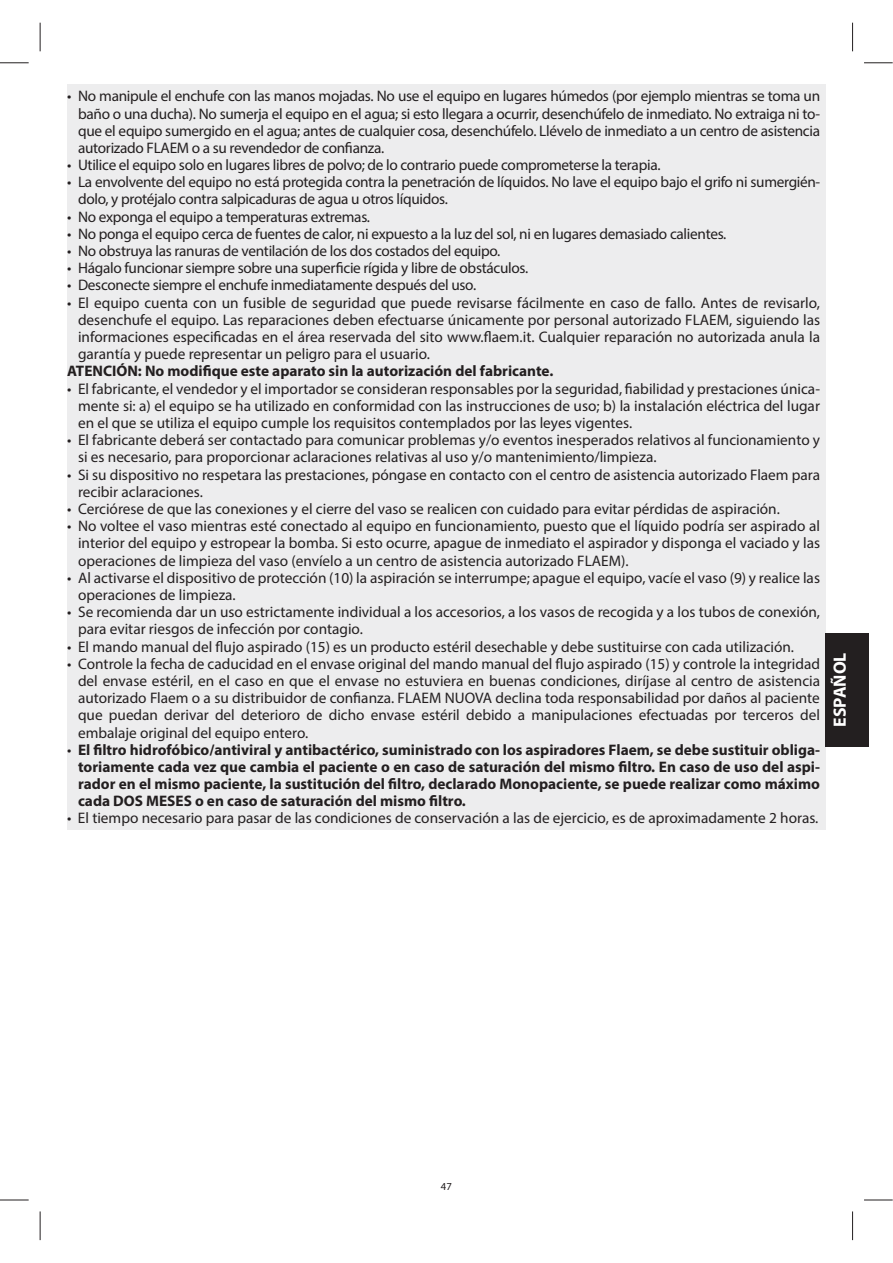
<style>
.page{position:relative;width:893px;height:1263px;background:#fff}
.page>*{position:absolute;margin:0;border:0;box-sizing:border-box;transform-origin:0 0}
.t1{font:700 17.85px "Myriad Pro";color:#fff}
.t2{font:15.3px/17.2px "Myriad Pro";color:#231f20;text-align:justify}
.t3{font:15.3px/17.2px "Myriad Pro";letter-spacing:-.02em;color:#231f20}
.t4{font:700 15.3px/17.2px "Myriad Pro";color:#231f20;text-align:justify}
.t5{font:10.65px "Myriad Pro";color:#231f20}
.s1{font-weight:400}
</style>
<div class="page">
<div style="left:67px;top:84px;width:758px;height:73px;background:#ededee"></div>
<div style="left:67px;top:153px;width:758px;height:21px;background:#ededee"></div>
<div style="left:67px;top:170px;width:758px;height:38px;background:#ededee"></div>
<div style="left:67px;top:205px;width:758px;height:21px;background:#ededee"></div>
<div style="left:67px;top:222px;width:758px;height:21px;background:#ededee"></div>
<div style="left:67px;top:242px;width:758px;height:21px;background:#ededee"></div>
<div style="left:67px;top:259px;width:758px;height:21px;background:#ededee"></div>
<div style="left:67px;top:276px;width:758px;height:21px;background:#ededee"></div>
<div style="left:67px;top:293px;width:758px;height:73px;background:#ededee"></div>
<div style="left:67px;top:362px;width:758px;height:21px;background:#ededee"></div>
<div style="left:67px;top:379px;width:758px;height:56px;background:#ededee"></div>
<div style="left:67px;top:431px;width:758px;height:38px;background:#ededee"></div>
<div style="left:67px;top:465px;width:758px;height:38px;background:#ededee"></div>
<div style="left:67px;top:500px;width:758px;height:21px;background:#ededee"></div>
<div style="left:67px;top:517px;width:758px;height:55px;background:#ededee"></div>
<div style="left:67px;top:569px;width:758px;height:37px;background:#ededee"></div>
<div style="left:67px;top:603px;width:758px;height:38px;background:#ededee"></div>
<div style="left:67px;top:637px;width:758px;height:21px;background:#ededee"></div>
<div style="left:67px;top:655px;width:758px;height:89px;background:#ededee"></div>
<div style="left:67px;top:741px;width:758px;height:72px;background:#ededee"></div>
<div style="left:67px;top:809px;width:758px;height:21px;background:#ededee"></div>
<div style="left:825px;top:633px;width:44px;height:113px;background:#231f20"></div>
<svg style="left:0;top:63px;width:29px;height:1px"></svg>
<svg style="left:864px;top:63px;width:29px;height:1px"></svg>
<svg style="left:0;top:1200px;width:29px;height:1px"></svg>
<svg style="left:864px;top:1200px;width:29px;height:1px"></svg>
<svg style="left:40px;top:23px;width:1px;height:28px"></svg>
<svg style="left:40px;top:1211px;width:1px;height:29px"></svg>
<svg style="left:852px;top:23px;width:1px;height:28px"></svg>
<svg style="left:852px;top:1211px;width:1px;height:29px"></svg>
<p class="t2" style="left:78px;top:89px;width:744px;text-indent:-11px">• No manipule el enchufe con las manos mojadas. No use el equipo en lugares húmedos (por ejemplo mientras se toma un baño o una ducha). No sumerja el equipo en el agua; si esto llegara a ocurrir, desenchúfelo de inmediato. No extraiga ni to&shy;que el equipo sumergido en el agua; antes de cualquier cosa, desenchúfelo. Llévelo de inmediato a un centro de asistencia autorizado FLAEM o a su revendedor de confianza.</p>
<p class="t3" style="left:67px;top:157px;width:595px">• Utilice el equipo solo en lugares libres de polvo; de lo contrario puede comprometerse la terapia.</p>
<p class="t3" style="left:78px;top:175px;width:744px;text-indent:-11px">• La envolvente del equipo no está protegida contra la penetración de líquidos. No lave el equipo bajo el grifo ni sumergién&shy;dolo, y protéjalo contra salpicaduras de agua u otros líquidos.</p>
<p class="t3" style="left:67px;top:209px;width:304px">• No exponga el equipo a temperaturas extremas.</p>
<p class="t3" style="left:67px;top:226px;width:661px">• No ponga el equipo cerca de fuentes de calor, ni expuesto a la luz del sol, ni en lugares demasiado calientes.</p>
<p class="t3" style="left:67px;top:243px;width:435px">• No obstruya las ranuras de ventilación de los dos costados del equipo.</p>
<p class="t3" style="left:67px;top:261px;width:463px">• Hágalo funcionar siempre sobre una superficie rígida y libre de obstáculos.</p>
<p class="t3" style="left:67px;top:278px;width:410px">• Desconecte siempre el enchufe inmediatamente después del uso.</p>
<p class="t2" style="left:78px;top:295px;width:743px;text-indent:-11px">• El equipo cuenta con un fusible de seguridad que puede revisarse fácilmente en caso de fallo. Antes de revisarlo, desenchufe el equipo. Las reparaciones deben efectuarse únicamente por personal autorizado FLAEM, siguiendo las informaciones especificadas en el área reservada del sito www.flaem.it. Cualquier reparación no autorizada anula la garantía y puede representar un peligro para el usuario.</p>
<p class="t4" style="left:67px;top:364px;width:488px">ATENCIÓN: No modifique este aparato sin la autorización del fabricante.</p>
<p class="t2" style="left:78px;top:381px;width:743px;text-indent:-11px">• El fabricante, el vendedor y el importador se consideran responsables por la seguridad, fiabilidad y prestaciones única&shy;mente si: a) el equipo se ha utilizado en conformidad con las instrucciones de uso; b) la instalación eléctrica del lugar en el que se utiliza el equipo cumple los requisitos contemplados por las leyes vigentes.</p>
<p class="t2" style="left:78px;top:433px;width:743px;text-indent:-11px">• El fabricante deberá ser contactado para comunicar problemas y/o eventos inesperados relativos al funcionamiento y si es necesario, para proporcionar aclaraciones relativas al uso y/o mantenimiento/limpieza.</p>
<p class="t2" style="left:78px;top:467px;width:744px;text-indent:-11px">• Si su dispositivo no respetara las prestaciones, póngase en contacto con el centro de asistencia autorizado Flaem para recibir aclaraciones.</p>
<p class="t2" style="left:67px;top:501px;width:714px">• Cerciórese de que las conexiones y el cierre del vaso se realicen con cuidado para evitar pérdidas de aspiración.</p>
<p class="t2" style="left:78px;top:519px;width:743px;text-indent:-11px">• No voltee el vaso mientras esté conectado al equipo en funcionamiento, puesto que el líquido podría ser aspirado al interior del equipo y estropear la bomba. Si esto ocurre, apague de inmediato el aspirador y disponga el vaciado y las operaciones de limpieza del vaso (envíelo a un centro de asistencia autorizado FLAEM).</p>
<p class="t2" style="left:78px;top:570px;width:743px;text-indent:-11px">• Al activarse el dispositivo de protección (10) la aspiración se interrumpe; apague el equipo, vacíe el vaso (9) y realice las operaciones de limpieza.</p>
<p class="t2" style="left:78px;top:604px;width:743px;text-indent:-11px">• Se recomienda dar un uso estrictamente individual a los accesorios, a los vasos de recogida y a los tubos de conexión, para evitar riesgos de infección por contagio.</p>
<p class="t2" style="left:67px;top:639px;width:728px">• El mando manual del flujo aspirado (15) es un producto estéril desechable y debe sustituirse con cada utilización.</p>
<p class="t2" style="left:78px;top:656px;width:743px;text-indent:-11px">• Controle la fecha de caducidad en el envase original del mando manual del flujo aspirado (15) y controle la integridad del envase estéril, en el caso en que el envase no estuviera en buenas condiciones, diríjase al centro de asistencia autorizado Flaem o a su distribuidor de confianza. FLAEM NUOVA declina toda responsabilidad por daños al paciente que puedan derivar del deterioro de dicho envase estéril debido a manipulaciones efectuadas por terceros del embalaje original del equipo entero.</p>
<p class="t4" style="left:78px;top:742px;width:743px;text-indent:-11px"><span class="s1">•</span> El filtro hidrofóbico/antiviral y antibactérico, suministrado con los aspiradores Flaem, se debe sustituir obliga&shy;toriamente cada vez que cambia el paciente o en caso de saturación del mismo filtro. En caso de uso del aspi&shy;rador en el mismo paciente, la sustitución del filtro, declarado Monopaciente, se puede realizar como máximo cada DOS MESES o en caso de saturación del mismo filtro.</p>
<p class="t2" style="left:67px;top:811px;width:753px">• El tiempo necesario para pasar de las condiciones de conservación a las de ejercicio, es de aproximadamente 2 horas.</p>
<p class="t1" style="left:833px;top:727px;width:76px;rotate:-90deg">ESPAÑOL</p>
<p class="t5" style="left:441px;top:1183px;width:12px">47</p>
</div>
